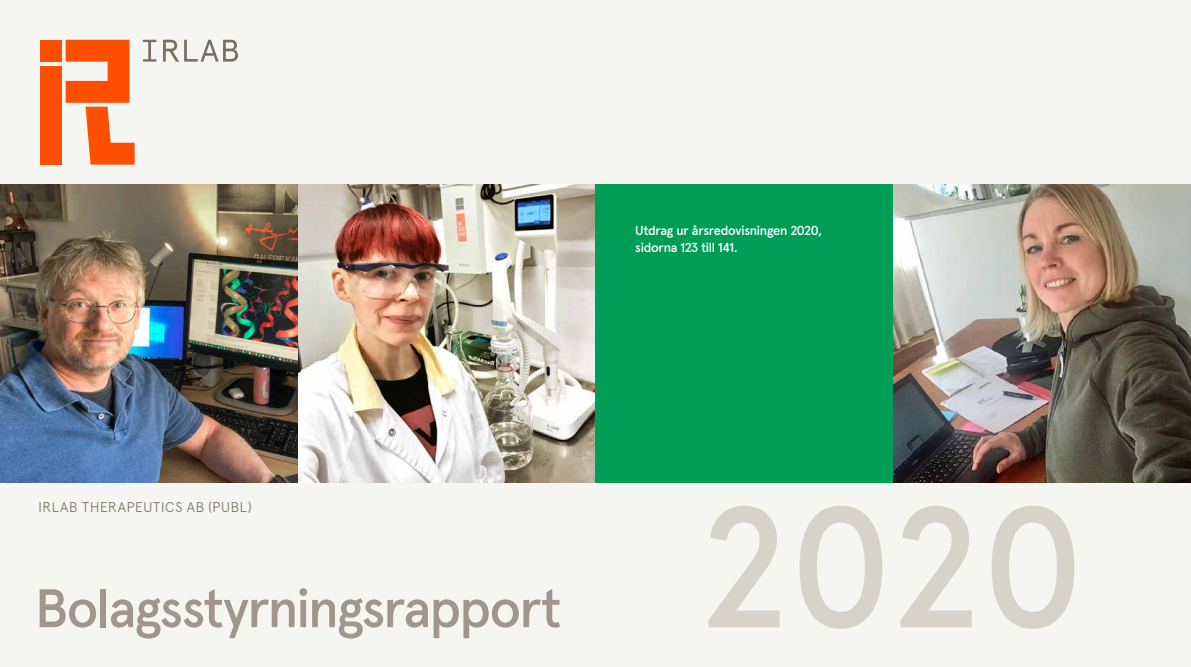
<style>
.page{position:relative;width:1191px;height:667px;background:#fff}
.page>*{position:absolute;margin:0;border:0;box-sizing:border-box;transform-origin:0 0}
.t1{font:500 171.6px "Apercu";color:#d8d3ca;scale:.95 1}
.t2{font:500 54px "Apercu";letter-spacing:-.03em;color:#a1968d}
.t3{font:300 14px "Apercu";letter-spacing:.045em;color:#7b6e64}
.t4{font:500 13px/17.5px "Apercu";letter-spacing:-.02em;color:#fff}
</style>
<div class="page">
<div style="left:0;top:0;width:1191px;height:666px;background:#f5f5f2"></div>
<div style="left:40px;top:66px;width:22px;height:98px;background:#ff4f02"></div>
<div style="left:40px;top:40px;width:22px;height:22px;background:#ff4f02"></div>
<svg style="left:66px;top:40px;width:69px;height:124px"></svg>
<svg style="left:143px;top:40px;width:95px;height:22px"></svg>
<img style="left:893px;top:184px;width:298px;height:298px">
<img style="left:0;top:184px;width:595px;height:298px">
<div style="left:595px;top:184px;width:298px;height:298px;background:#009d56"></div>
<p class="t4" style="left:635px;top:220px;width:188px">Utdrag ur årsredovisningen 2020, sidorna 123 till 141.</p>
<p class="t3" style="left:39px;top:496px;width:214px">IRLAB THERAPEUTICS AB (PUBL)</p>
<h2 class="t2" style="left:35px;top:566px;width:527px">Bolagsstyrningsrapport</h2>
<h1 class="t1" style="left:704px;top:434px;width:400px">2020</h1>
</div>
